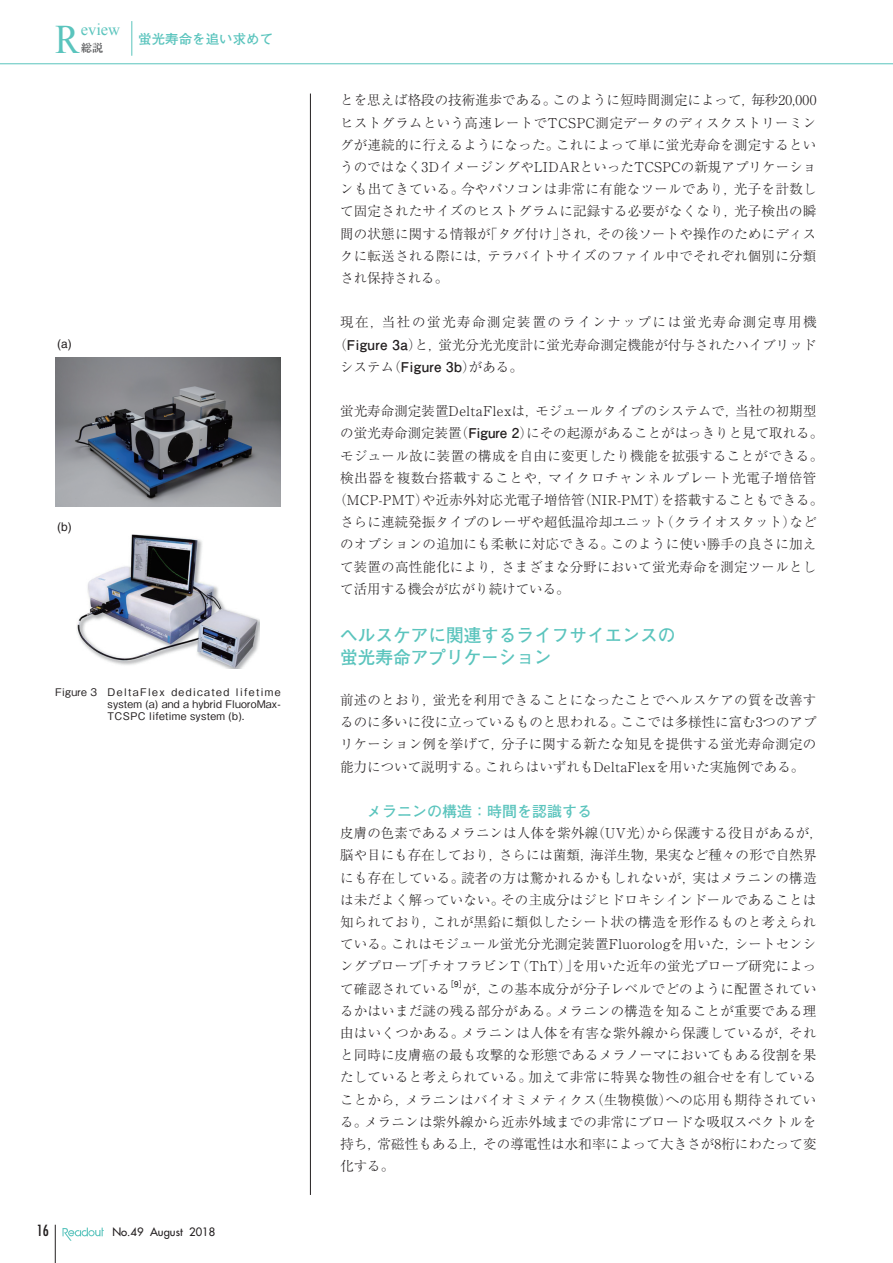
<style>
.page{position:relative;width:893px;height:1263px;background:#fff}
.page>*{position:absolute;margin:0;border:0;box-sizing:border-box;transform-origin:0 0}
.t1{font:40.5px "Times New Roman";color:#5ac4bd;scale:.9 1}
.t2{font:700 18px/22.2px "Futo Go B101 Pro";color:#5ac4bd}
.t3{font:16.5px "Times New Roman";color:#5ac4bd}
.t4{font:700 15px "Futo Go B101 Pro";color:#5ac4bd}
.t5{font:condensed 15px "Futura";color:#231f20}
.t6{font:300 13.5px/22.2px "Ryumin Pro";letter-spacing:.015em;color:#231f20;text-align:justify}
.t7{font:300 13.5px "Ryumin Pro";letter-spacing:.045em;color:#231f20}
.t8{font:300 13.5px "Ryumin Pro";letter-spacing:.115em;color:#231f20}
.t9{font:700 13.35px "Futo Go B101 Pro";color:#5ac4bd}
.t10{font:12px "Helvetica LT Std";color:#231f20}
.t11{font:11.25px "Futura";color:#231f20}
.t12{font:700 11.25px "Ryumin Pro";color:#57585a}
.t13{font:500 10.5px/12.3px "Gothic BBB Pro";letter-spacing:.025em;color:#231f20;text-align:justify}
.t14{font:700 7.8px "Futo Go B101 Pro";color:#231f20}
.s1{font-family:"Futo Go B101 Pro";font-weight:700}
</style>
<div class="page">
<hr style="left:0;top:63px;width:893px;height:1px;background:#5ac4bd">
<hr style="left:55px;top:1225px;width:1px;height:38px;background:#231f20">
<svg style="left:63px;top:1227px;width:41px;height:14px"></svg>
<hr style="left:131px;top:21px;width:1px;height:35px;background:#5ac4bd">
<hr style="left:310px;top:94px;width:1px;height:1101px;background:#231f20">
<img style="left:77px;top:534px;width:182px;height:134px">
<img style="left:55px;top:357px;width:226px;height:150px">
<h1 class="t1" style="left:55px;top:13px;width:29px">R</h1>
<p class="t3" style="left:81px;top:19px;width:41px">eview</p>
<p class="t12" style="left:81px;top:39px;width:24px">総説</p>
<p class="t9" style="left:138px;top:28px;width:137px">蛍光寿命を追い求めて</p>
<p class="t10" style="left:57px;top:337px;width:16px">(a)</p>
<p class="t10" style="left:57px;top:520px;width:16px">(b)</p>
<p class="t13" style="left:108px;top:684px;width:175px;text-indent:-52px">Figure 3 DeltaFlex dedicated lifetime system (a) and a hybrid FluoroMax-TCSPC lifetime system (b).</p>
<p class="t5" style="left:37px;top:1221px;width:14px">16</p>
<p class="t11" style="left:112px;top:1225px;width:104px">No.49 August 2018</p>
<p class="t6" style="left:340px;top:88px;width:478px">とを思えば格段の技術進歩である。このように短時間測定によって，毎秒20,000ヒストグラムという高速レートでTCSPC測定データのディスクストリーミングが連続的に行えるようになった。これによって単に蛍光寿命を測定するというのではなく3DイメージングやLIDARといったTCSPCの新規アプリケーションも出てきている。今やパソコンは非常に有能なツールであり，光子を計数して固定されたサイズのヒストグラムに記録する必要がなくなり，光子検出の瞬間の状態に関する情報が「タグ付け」され，その後ソートや操作のためにディスクに転送される際には，テラバイトサイズのファイル中でそれぞれ個別に分類され保持される。</p>
<p class="t8" style="left:340px;top:312px;width:478px">現在，当社の蛍光寿命測定装置のラインナップには蛍光寿命測定専用機</p>
<p class="t6" style="left:333px;top:332px;width:484px">（<span class="s1">Figure 3a</span>）と，蛍光分光光度計に蛍光寿命測定機能が付与されたハイブリッド</p>
<p class="t6" style="left:340px;top:355px;width:184px">システム（<span class="s1">Figure 3b</span>）がある。</p>
<p class="t6" style="left:340px;top:399px;width:478px">蛍光寿命測定装置DeltaFlexは，モジュールタイプのシステムで，当社の初期型</p>
<p class="t6" style="left:340px;top:421px;width:484px">の蛍光寿命測定装置（<span class="s1">Figure 2</span>）にその起源があることがはっきりと見て取れる。</p>
<p class="t6" style="left:340px;top:443px;width:485px">モジュール故に装置の構成を自由に変更したり機能を拡張することができる。</p>
<p class="t7" style="left:340px;top:467px;width:478px">検出器を複数台搭載することや，マイクロチャンネルプレート光電子増倍管</p>
<p class="t6" style="left:333px;top:488px;width:491px">（MCP-PMT）や近赤外対応光電子増倍管（NIR-PMT）を搭載することもできる。</p>
<p class="t6" style="left:340px;top:510px;width:478px">さらに連続発振タイプのレーザや超低温冷却ユニット（クライオスタット）など</p>
<p class="t6" style="left:340px;top:532px;width:478px">のオプションの追加にも柔軟に対応できる。このように使い勝手の良さに加え</p>
<p class="t6" style="left:340px;top:554px;width:478px">て装置の高性能化により，さまざまな分野において蛍光寿命を測定ツールとし</p>
<p class="t6" style="left:340px;top:576px;width:231px">て活用する機会が広がり続けている。</p>
<h2 class="t2" style="left:340px;top:622px;width:337px">ヘルスケアに関連するライフサイエンスの蛍光寿命アプリケーション</h2>
<p class="t6" style="left:340px;top:688px;width:478px">前述のとおり，蛍光を利用できることになったことでヘルスケアの質を改善するのに多いに役に立っているものと思われる。ここでは多様性に富む3つのアプリケーション例を挙げて，分子に関する新たな知見を提供する蛍光寿命測定の能力について説明する。これらはいずれもDeltaFlexを用いた実施例である。</p>
<p class="t4" style="left:367px;top:799px;width:226px">メラニンの構造：時間を認識する</p>
<p class="t6" style="left:340px;top:821px;width:484px;text-align:left">皮膚の色素であるメラニンは人体を紫外線（UV光）から保護する役目があるが，脳や目にも存在しており，さらには菌類，海洋生物，果実など種々の形で自然界にも存在している。読者の方は驚かれるかもしれないが，実はメラニンの構造は未だよく解っていない。その主成分はジヒドロキシインドールであることは知られており，これが黒鉛に類似したシート状の構造を形作るものと考えられている。これはモジュール蛍光分光測定装置Fluorologを用いた，シートセンシングプローブ「チオフラビンT（ThT）」を用いた近年の蛍光プローブ研究によって確認されている</p>
<p class="t14" style="left:446px;top:978px;width:22px">［9］</p>
<p class="t6" style="left:340px;top:976px;width:478px;text-indent:123px">が，この基本成分が分子レベルでどのように配置されているかはいまだ謎の残る部分がある。メラニンの構造を知ることが重要である理由はいくつかある。メラニンは人体を有害な紫外線から保護しているが，それと同時に皮膚癌の最も攻撃的な形態であるメラノーマにおいてもある役割を果たしていると考えられている。加えて非常に特異な物性の組合せを有していることから，メラニンはバイオミメティクス（生物模倣）への応用も期待されている。メラニンは紫外線から近赤外域までの非常にブロードな吸収スペクトルを持ち，常磁性もある上，その導電性は水和率によって大きさが8桁にわたって変化する。</p>
</div>
